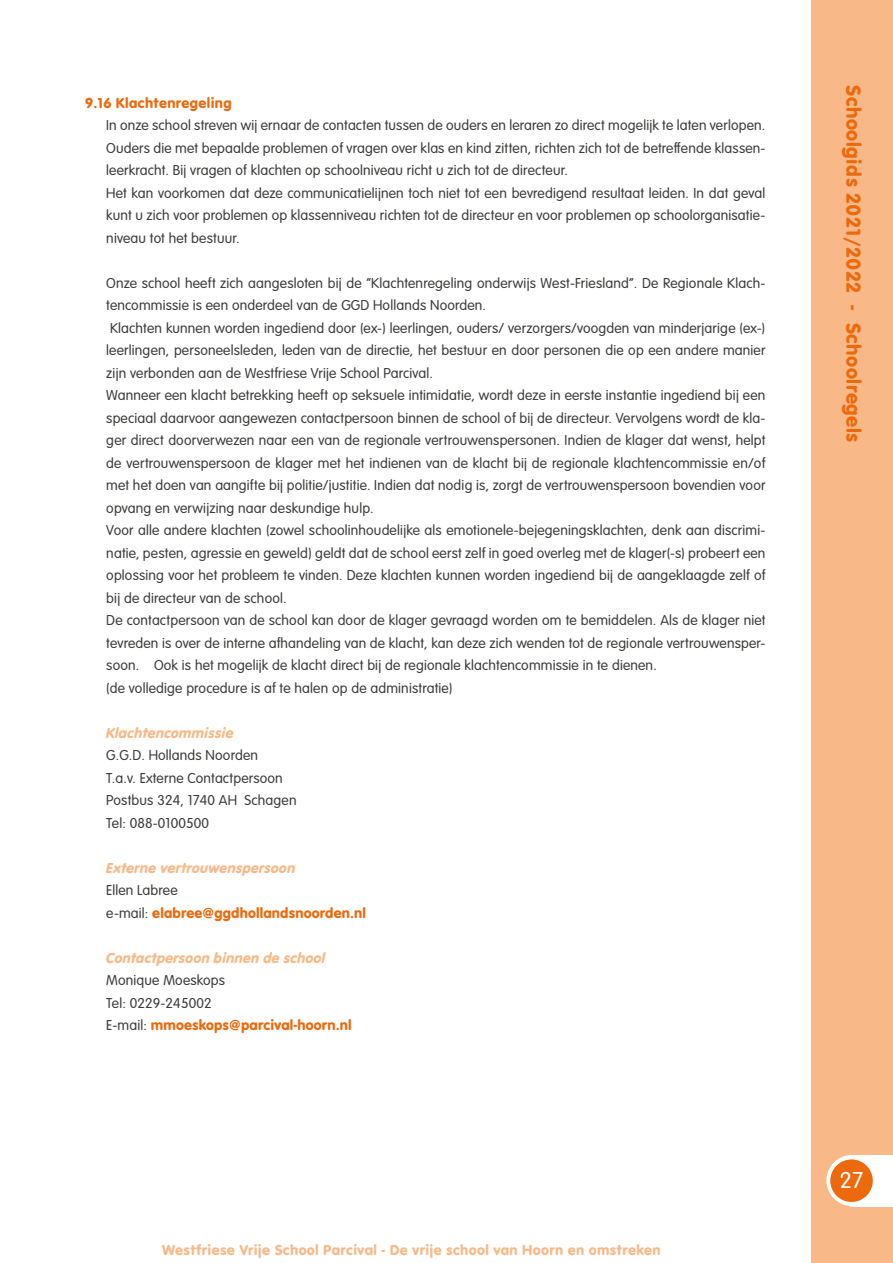
<style>
.page{position:relative;width:893px;height:1263px;background:#fff}
.page>*{position:absolute;margin:0;border:0;box-sizing:border-box;transform-origin:0 0}
.t1{font:300 24px "VAG Rundschrift D";color:#fff}
.t2{font:21px "VAG Rundschrift D";letter-spacing:.025em;color:#ec690c}
.t3{font:300 15px/22.5px "VAG Rundschrift D";letter-spacing:.01em;color:#3c3c3b}
.t4{font:italic 15px "VAG Rundschrift D";letter-spacing:.01em;color:#f8b887}
.t5{font:15px/22.5px "VAG Rundschrift D";letter-spacing:.01em;color:#ec690c}
.t6{font:15px "VAG Rundschrift D";letter-spacing:.025em;color:#f8b887}
.s1{font-weight:300;color:#3c3c3b}
.s2{font-weight:400;color:#ec690c}
</style>
<div class="page">
<div style="left:811px;top:0;width:82px;height:1263px;background:#f8b887"></div>
<svg style="left:826px;top:1155px;width:51px;height:51px"></svg>
<div style="left:850px;top:1155px;width:43px;height:51px;background:#fff"></div>
<div style="left:830px;top:1159px;width:43px;height:43px;background:#ec690c;border-radius:50%"></div>
<p class="t5" style="left:85px;top:91px;width:148px">9.16 Klachtenregeling</p>
<p class="t3" style="left:106px;top:114px;width:661px">In onze school streven wij ernaar de contacten tussen de ouders en leraren zo direct mogelijk te laten verlopen.<br>Ouders die met bepaalde problemen of vragen over klas en kind zitten, richten zich tot de betreffende klassen&shy;leerkracht. Bij vragen of klachten op schoolniveau richt u zich tot de directeur.<br>Het kan voorkomen dat deze communicatielijnen toch niet tot een bevredigend resultaat leiden. In dat geval kunt u zich voor problemen op klassenniveau richten tot de directeur en voor problemen op schoolorganisatie&shy;niveau tot het bestuur.</p>
<p class="t3" style="left:106px;top:272px;width:661px">Onze school heeft zich aangesloten bij de “Klachtenregeling onderwijs West-Friesland”. De Regionale Klach&shy;tencommissie is een onderdeel van de GGD Hollands Noorden.<br>Klachten kunnen worden ingediend door (ex-) leerlingen, ouders/ verzorgers/voogden van minderjarige (ex-) leerlingen, personeelsleden, leden van de directie, het bestuur en door personen die op een andere manier zijn verbonden aan de Westfriese Vrije School Parcival.<br>Wanneer een klacht betrekking heeft op seksuele intimidatie, wordt deze in eerste instantie ingediend bij een speciaal daarvoor aangewezen contactpersoon binnen de school of bij de directeur. Vervolgens wordt de kla&shy;ger direct doorverwezen naar een van de regionale vertrouwenspersonen. Indien de klager dat wenst, helpt de vertrouwenspersoon de klager met het indienen van de klacht bij de regionale klachtencommissie en/of met het doen van aangifte bij politie/justitie. Indien dat nodig is, zorgt de vertrouwenspersoon bovendien voor opvang en verwijzing naar deskundige hulp.<br>Voor alle andere klachten (zowel schoolinhoudelijke als emotionele-bejegeningsklachten, denk aan discrimi&shy;natie, pesten, agressie en geweld) geldt dat de school eerst zelf in goed overleg met de klager(-s) probeert een oplossing voor het probleem te vinden. Deze klachten kunnen worden ingediend bij de aangeklaagde zelf of bij de directeur van de school.<br>De contactpersoon van de school kan door de klager gevraagd worden om te bemiddelen. Als de klager niet tevreden is over de interne afhandeling van de klacht, kan deze zich wenden tot de regionale vertrouwensper&shy;soon. Ook is het mogelijk de klacht direct bij de regionale klachtencommissie in te dienen.<br>(de volledige procedure is af te halen op de administratie)</p>
<p class="t4" style="left:106px;top:724px;width:129px">Klachtencommissie</p>
<p class="t3" style="left:106px;top:744px;width:192px">G.G.D. Hollands Noorden<br>T.a.v. Externe Contactpersoon<br>Postbus 324, 1740 AH Schagen<br>Tel: 088-0100500</p>
<p class="t4" style="left:106px;top:859px;width:191px">Externe vertrouwenspersoon</p>
<p class="t5" style="left:106px;top:879px;width:261px"><span class="s1">Ellen Labree<br>e-mail:</span> elabree@ggdhollandsnoorden.nl</p>
<p class="t4" style="left:106px;top:949px;width:221px">Contactpersoon binnen de school</p>
<p class="t3" style="left:106px;top:969px;width:247px">Monique Moeskops<br>Tel: 0229-245002<br>E-mail: <span class="s2">mmoeskops@parcival-hoorn.nl</span></p>
<p class="t6" style="left:162px;top:1241px;width:500px">Westfriese Vrije School Parcival - De vrije school van Hoorn en omstreken</p>
<h2 class="t2" style="left:866px;top:85px;width:359px;rotate:90deg">Schoolgids 2021/2022 - Schoolregels</h2>
<h1 class="t1" style="left:840px;top:1167px;width:25px">27</h1>
</div>
